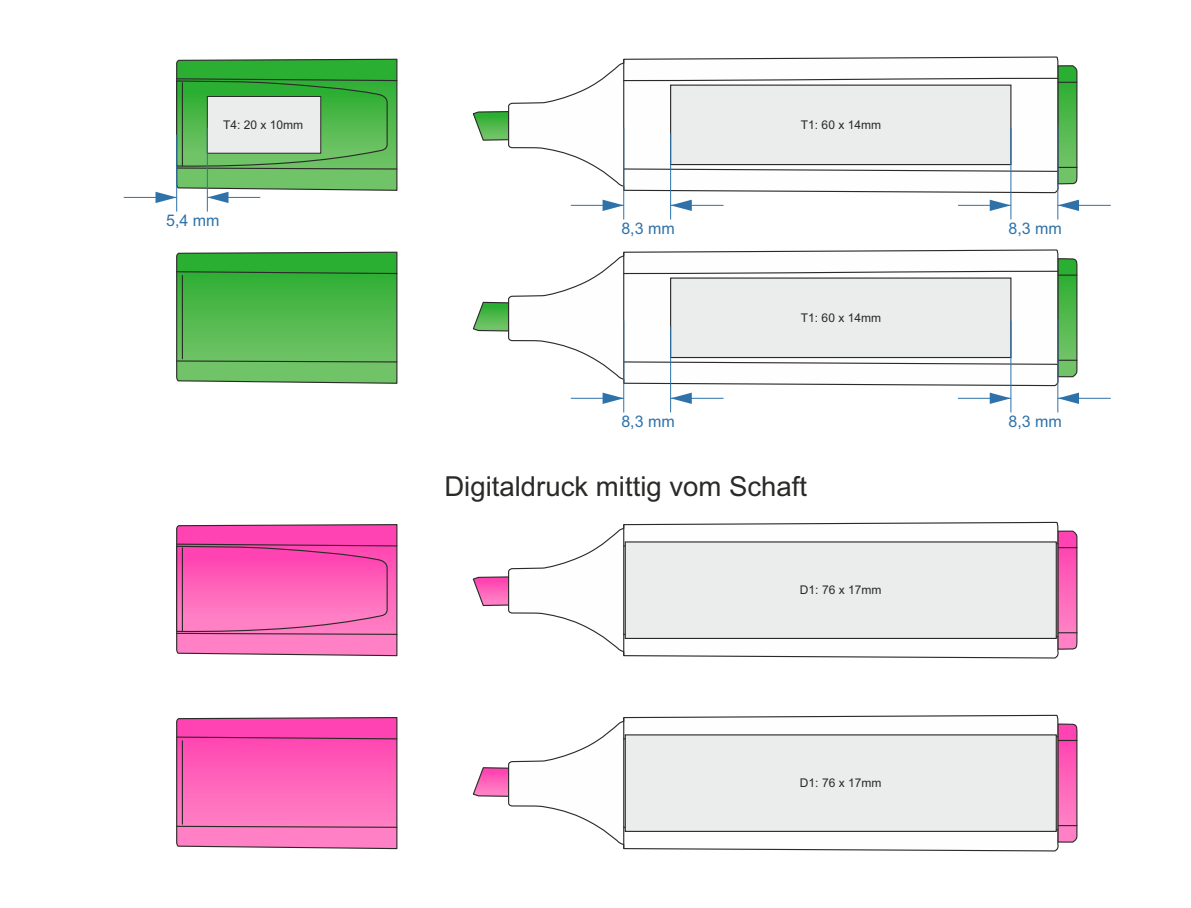
<style>
.page{position:relative;width:1191px;height:908px;background:#fff}
.page>*{position:absolute;margin:0;border:0;box-sizing:border-box;transform-origin:0 0}
.t1{font:27.6px "Arial";color:#2b2a29}
.t2{font:16px "Arial";color:#2e72a9}
.t3{font:12px "Arial";color:#2b2a29}
</style>
<div class="page">
<svg style="left:176px;top:524px;width:222px;height:132px;background:#f161b2"></svg>
<hr style="left:182px;top:547px;width:1px;height:84px;background:#2b2a29">
<svg style="left:472px;top:576px;width:35px;height:30px"></svg>
<svg style="left:507px;top:521px;width:552px;height:137px"></svg>
<hr style="left:623px;top:524px;width:1px;height:131px;background:#2b2a29">
<svg style="left:622px;top:529px;width:456px;height:121px"></svg>
<svg style="left:176px;top:717px;width:222px;height:132px;background:#f563b5"></svg>
<hr style="left:182px;top:740px;width:1px;height:83px;background:#2b2a29">
<svg style="left:472px;top:767px;width:35px;height:30px"></svg>
<svg style="left:507px;top:714px;width:552px;height:137px"></svg>
<hr style="left:623px;top:717px;width:1px;height:131px;background:#2b2a29">
<svg style="left:622px;top:722px;width:456px;height:120px"></svg>
<svg style="left:472px;top:111px;width:35px;height:30px"></svg>
<svg style="left:507px;top:56px;width:552px;height:138px"></svg>
<hr style="left:623px;top:59px;width:1px;height:131px;background:#2b2a29">
<svg style="left:622px;top:65px;width:456px;height:120px"></svg>
<hr style="left:207px;top:128px;width:1px;height:83px;background:#2e72a9">
<hr style="left:176px;top:135px;width:1px;height:76px;background:#2e72a9">
<hr style="left:124px;top:197px;width:53px;height:1px;background:#2e72a9">
<svg style="left:155px;top:58px;width:243px;height:145px"></svg>
<hr style="left:670px;top:133px;width:1px;height:86px;background:#2e72a9">
<hr style="left:623px;top:128px;width:1px;height:91px;background:#2e72a9">
<hr style="left:670px;top:205px;width:53px;height:1px;background:#2e72a9">
<svg style="left:670px;top:199px;width:22px;height:12px"></svg>
<hr style="left:571px;top:205px;width:53px;height:1px;background:#2e72a9">
<svg style="left:602px;top:199px;width:22px;height:12px"></svg>
<hr style="left:1010px;top:128px;width:1px;height:91px;background:#2e72a9">
<hr style="left:1057px;top:125px;width:1px;height:94px;background:#2e72a9">
<hr style="left:958px;top:205px;width:53px;height:1px;background:#2e72a9">
<svg style="left:989px;top:199px;width:22px;height:12px"></svg>
<hr style="left:1057px;top:205px;width:53px;height:1px;background:#2e72a9">
<svg style="left:1057px;top:199px;width:22px;height:12px"></svg>
<svg style="left:176px;top:251px;width:222px;height:133px;background:#52b44f"></svg>
<hr style="left:182px;top:275px;width:1px;height:83px;background:#2b2a29">
<svg style="left:472px;top:301px;width:35px;height:31px"></svg>
<svg style="left:507px;top:249px;width:552px;height:137px"></svg>
<hr style="left:623px;top:252px;width:1px;height:131px;background:#2b2a29">
<svg style="left:622px;top:257px;width:456px;height:121px"></svg>
<hr style="left:670px;top:326px;width:1px;height:86px;background:#2e72a9">
<hr style="left:623px;top:320px;width:1px;height:92px;background:#2e72a9">
<hr style="left:670px;top:398px;width:53px;height:1px;background:#2e72a9">
<svg style="left:670px;top:392px;width:22px;height:12px"></svg>
<hr style="left:571px;top:398px;width:53px;height:1px;background:#2e72a9">
<svg style="left:602px;top:392px;width:22px;height:12px"></svg>
<hr style="left:1010px;top:320px;width:1px;height:92px;background:#2e72a9">
<hr style="left:1057px;top:318px;width:1px;height:94px;background:#2e72a9">
<hr style="left:958px;top:398px;width:53px;height:1px;background:#2e72a9">
<svg style="left:989px;top:392px;width:22px;height:12px"></svg>
<hr style="left:1057px;top:398px;width:53px;height:1px;background:#2e72a9">
<svg style="left:1057px;top:392px;width:22px;height:12px"></svg>
<p class="t3" style="left:223px;top:120px;width:82px">T4: 20 x 10mm</p>
<p class="t3" style="left:801px;top:120px;width:82px">T1: 60 x 14mm</p>
<h2 class="t2" style="left:166px;top:214px;width:55px">5,4 mm</h2>
<h2 class="t2" style="left:621px;top:222px;width:55px">8,3 mm</h2>
<h2 class="t2" style="left:1008px;top:222px;width:55px">8,3 mm</h2>
<p class="t3" style="left:801px;top:313px;width:82px">T1: 60 x 14mm</p>
<h2 class="t2" style="left:621px;top:415px;width:55px">8,3 mm</h2>
<h2 class="t2" style="left:1008px;top:415px;width:55px">8,3 mm</h2>
<h1 class="t1" style="left:444px;top:476px;width:364px">Digitaldruck mittig vom Schaft</h1>
<p class="t3" style="left:800px;top:585px;width:83px">D1: 76 x 17mm</p>
<p class="t3" style="left:800px;top:778px;width:83px">D1: 76 x 17mm</p>
</div>
